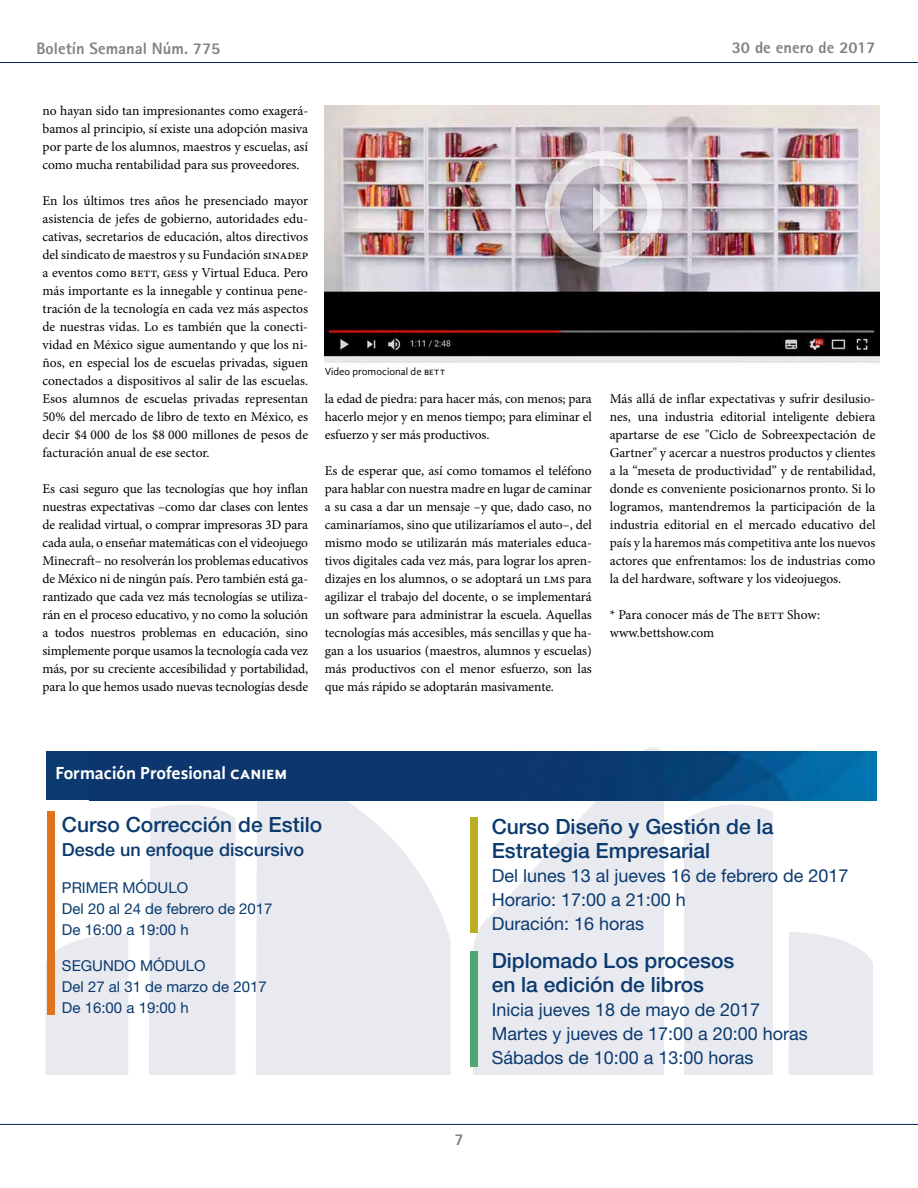
<style>
.page{position:relative;width:918px;height:1188px;background:#fff}
.page>*{position:absolute;margin:0;border:0;box-sizing:border-box;transform-origin:0 0}
.t1{font:500 21px/24px "Helvetica Neue LT Std";color:#0a3a6e}
.t2{font:18px/24px "Helvetica Neue LT Std";color:#0a3a6e}
.t3{font:700 18px "Gandhi Sans";color:#fff}
.t4{font:500 18px "Helvetica Neue LT Std";color:#0a3a6e}
.t5{font:800 16.5px "Rotis Sans Serif";color:#808285}
.t6{font:15px/21px "Helvetica Neue LT Std";color:#0a3a6e}
.t7{font:13.5px/18px "Minion Pro";letter-spacing:-.01em;color:#000;text-align:justify}
.t8{font:10.5px "Gandhi Sans";color:#000}
</style>
<div class="page">
<hr style="left:0;top:62px;width:918px;height:1px;background:#00295c">
<div style="left:45px;top:934px;width:83px;height:141px;background:#e9e9f0"></div>
<svg style="left:148px;top:800px;width:108px;height:275px;fill:#e9e9f0"></svg>
<svg style="left:256px;top:800px;width:195px;height:275px;background:#eaeaf1"></svg>
<svg style="left:467px;top:747px;width:199px;height:328px;fill:#e9e9f0"></svg>
<svg style="left:595px;top:800px;width:178px;height:132px;background:#eaeaf1"></svg>
<svg style="left:511px;top:932px;width:362px;height:143px;background:#ebebf1"></svg>
<div style="left:46px;top:752px;width:831px;height:48px;background:#0a3a6e"></div>
<img style="left:687px;top:752px;width:190px;height:48px">
<div style="left:470px;top:817px;width:7px;height:115px;background:#baae27"></div>
<div style="left:470px;top:951px;width:7px;height:115px;background:#4fa770"></div>
<div style="left:47px;top:811px;width:7px;height:204px;background:#e0741d"></div>
<img style="left:325px;top:106px;width:555px;height:257px">
<hr style="left:0;top:1124px;width:918px;height:1px;background:#00295c">
<img style="left:546px;top:151px;width:116px;height:116px">
<p class="t5" style="left:36px;top:38px;width:185px">Boletín Semanal Núm. 775</p>
<p class="t5" style="left:732px;top:37px;width:145px">30 de enero de 2017</p>
<p class="t7" style="left:43px;top:102px;width:267px">no hayan sido tan impresionantes como exagerá&shy;bamos al principio, sí existe una adopción masiva por parte de los alumnos, maestros y escuelas, así como mucha rentabilidad para sus proveedores.</p>
<p class="t7" style="left:43px;top:192px;width:267px">En los últimos tres años he presenciado mayor asistencia de jefes de gobierno, autoridades edu&shy;cativas, secretarios de educación, altos directivos del sindicato de maestros y su Fundación sinadep a eventos como bett, gess y Virtual Educa. Pero más importante es la innegable y continua pene&shy;tración de la tecnología en cada vez más aspectos de nuestras vidas. Lo es también que la conecti&shy;vidad en México sigue aumentando y que los ni&shy;ños, en especial los de escuelas privadas, siguen conectados a dispositivos al salir de las escuelas.<br>Esos alumnos de escuelas privadas representan 50% del mercado de libro de texto en México, es decir $4 000 de los $8 000 millones de pesos de facturación anual de ese sector.</p>
<p class="t7" style="left:43px;top:480px;width:267px">Es casi seguro que las tecnologías que hoy inflan nuestras expectativas –como dar clases con lentes de realidad virtual, o comprar impresoras 3D para cada aula, o enseñar matemáticas con el videojuego Minecraft– no resolverán los problemas educativos de México ni de ningún país. Pero también está ga&shy;rantizado que cada vez más tecnologías se utiliza&shy;rán en el proceso educativo, y no como la solución a todos nuestros problemas en educación, sino simplemente porque usamos la tecnología cada vez más, por su creciente accesibilidad y portabilidad, para lo que hemos usado nuevas tecnologías desde</p>
<p class="t8" style="left:325px;top:366px;width:122px">Video promocional de bett</p>
<p class="t7" style="left:325px;top:390px;width:269px">la edad de piedra: para hacer más, con menos; para hacerlo mejor y en menos tiempo; para eliminar el esfuerzo y ser más productivos.</p>
<p class="t7" style="left:325px;top:462px;width:269px">Es de esperar que, así como tomamos el teléfono para hablar con nuestra madre en lugar de caminar a su casa a dar un mensaje –y que, dado caso, no caminaríamos, sino que utilizaríamos el auto–, del mismo modo se utilizarán más materiales educa&shy;tivos digitales cada vez más, para lograr los apren&shy;dizajes en los alumnos, o se adoptará un lms para agilizar el trabajo del docente, o se implementará un software para administrar la escuela. Aquellas tecnologías más accesibles, más sencillas y que ha&shy;gan a los usuarios (maestros, alumnos y escuelas) más productivos con el menor esfuerzo, son las que más rápido se adoptarán masivamente.</p>
<p class="t7" style="left:610px;top:390px;width:267px">Más allá de inflar expectativas y sufrir desilusio&shy;nes, una industria editorial inteligente debiera apartarse de ese "Ciclo de Sobreexpectación de Gartner" y acercar a nuestros productos y clientes a la “meseta de productividad” y de rentabilidad, donde es conveniente posicionarnos pronto. Si lo logramos, mantendremos la participación de la industria editorial en el mercado educativo del país y la haremos más competitiva ante los nuevos actores que enfrentamos: los de industrias como la del hardware, software y los videojuegos.</p>
<p class="t7" style="left:610px;top:606px;width:212px">* Para conocer más de The bett Show: www.bettshow.com</p>
<h2 class="t3" style="left:55px;top:763px;width:233px">Formación Profesional caniem</h2>
<h1 class="t1" style="left:62px;top:812px;width:262px">Curso Corrección de Estilo</h1>
<h2 class="t4" style="left:62px;top:839px;width:244px">Desde un enfoque discursivo</h2>
<p class="t6" style="left:62px;top:877px;width:212px">PRIMER MÓDULO<br>Del 20 al 24 de febrero de 2017<br>De 16:00 a 19:00 h</p>
<p class="t6" style="left:62px;top:955px;width:206px">SEGUNDO MÓDULO<br>Del 27 al 31 de marzo de 2017<br>De 16:00 a 19:00 h</p>
<p class="t5" style="left:455px;top:1129px;width:11px">7</p>
<h1 class="t1" style="left:492px;top:814px;width:283px">Curso Diseño y Gestión de la<br>Estrategia Empresarial</h1>
<h2 class="t2" style="left:492px;top:863px;width:358px">Del lunes 13 al jueves 16 de febrero de 2017<br>Horario: 17:00 a 21:00 h<br>Duración: 16 horas</h2>
<h1 class="t1" style="left:492px;top:948px;width:244px">Diplomado Los procesos en la edición de libros</h1>
<h2 class="t2" style="left:492px;top:997px;width:318px">Inicia jueves 18 de mayo de 2017<br>Martes y jueves de 17:00 a 20:00 horas<br>Sábados de 10:00 a 13:00 horas</h2>
</div>
